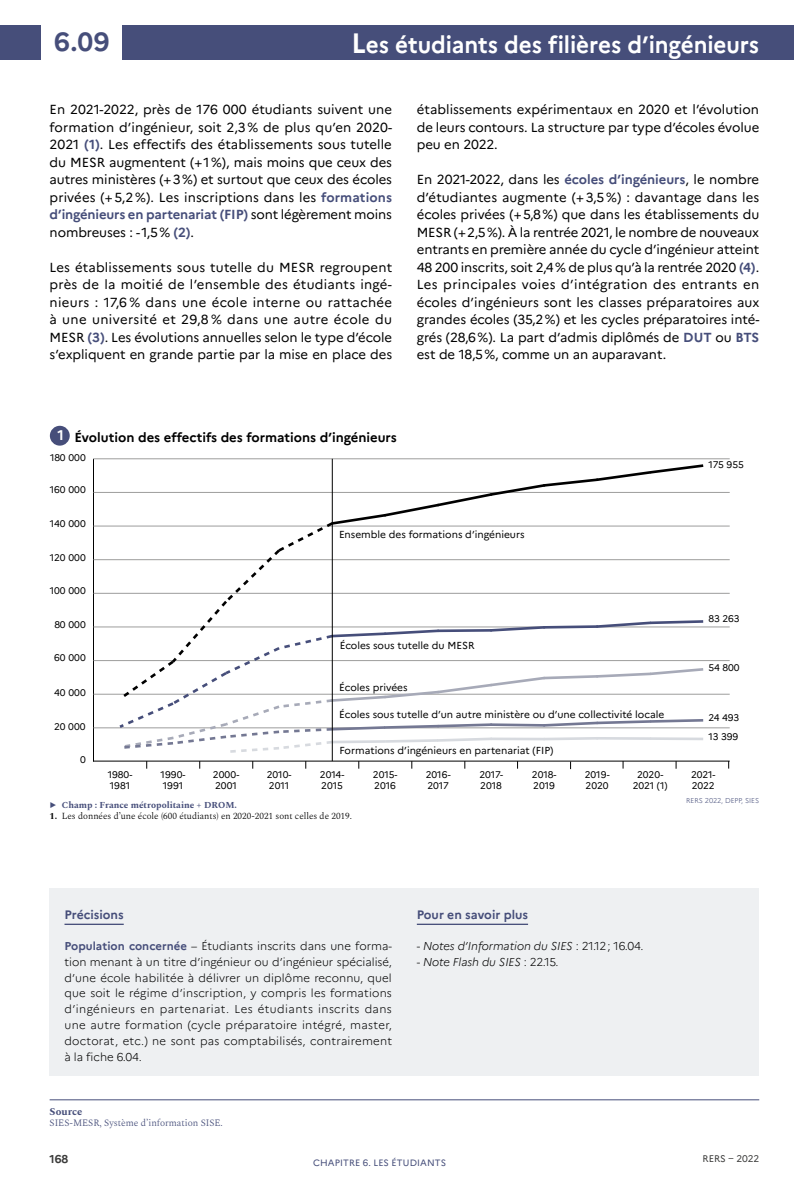
<style>
.page{position:relative;width:794px;height:1191px;background:#fff}
.page>*{position:absolute;margin:0;border:0;box-sizing:border-box;transform-origin:0 0}
.t1{font:700 26.25px "Marianne";color:#464e7a}
.t2{font:700 23.62px "Marianne";letter-spacing:-.005em;color:#fff;scale:.95 1}
.t3{font:13.12px/17.5px "Marianne";letter-spacing:-.005em;color:#000;text-align:justify}
.t4{font:700 13.12px "Marianne";color:#000}
.t5{font:700 12.25px "Marianne";color:#464e7a}
.t6{font:300 11.38px/15.8px "Marianne";letter-spacing:.02em;color:#000;text-align:justify}
.t7{font:italic 300 11.38px "Marianne";letter-spacing:-.005em;color:#000}
.t8{font:700 11.38px "Marianne";color:#3c3c3b}
.t9{font:700 10.5px "Spectral";color:#464e7a}
.t10{font:10.15px "Marianne";color:#000}
.t11{font:9.62px/11.5px "Marianne";color:#000}
.t12{font:300 9.62px "Spectral";color:#464e7a}
.t13{font:9.62px "Marianne";letter-spacing:-.005em;color:#3c3c3b}
.t14{font:300 9.1px "Spectral";color:#000}
.t15{font:700 9.1px "Spectral";color:#464e7a}
.t16{font:9.1px "Marianne";letter-spacing:.01em;color:#464e7a}
.t17{font:300 7px "Marianne";color:#464e7a}
.s1{font-size:28px}
.s2{font-weight:700;color:#464e7a}
.s3{font-size:14px;color:#fff}
.s4{font-weight:700}
.s5{font-style:normal}
</style>
<div class="page">
<div style="left:0;top:25px;width:794px;height:35px;background:#464e7a"></div>
<div style="left:42px;top:19px;width:80px;height:44px;background:#fff"></div>
<hr style="left:50px;top:1099px;width:709px;height:1px;background:#464e7a">
<div style="left:50px;top:888px;width:709px;height:187px;background:#eef0f2"></div>
<hr style="left:64px;top:923px;width:60px;height:2px;background:#464e7a">
<hr style="left:417px;top:923px;width:111px;height:2px;background:#464e7a">
<div style="left:50px;top:426px;width:20px;height:19px;background:#464e7a;border-radius:50%"></div>
<hr style="left:93px;top:459px;width:1px;height:302px;background:#000">
<hr style="left:93px;top:727px;width:636px;height:1px;background:#9d9d9c">
<hr style="left:93px;top:694px;width:636px;height:1px;background:#9d9d9c">
<hr style="left:93px;top:660px;width:636px;height:1px;background:#9d9d9c">
<hr style="left:93px;top:626px;width:636px;height:1px;background:#9d9d9c">
<hr style="left:93px;top:593px;width:636px;height:1px;background:#9d9d9c">
<hr style="left:93px;top:559px;width:636px;height:1px;background:#9d9d9c">
<hr style="left:93px;top:526px;width:636px;height:1px;background:#9d9d9c">
<hr style="left:93px;top:492px;width:636px;height:1px;background:#9d9d9c">
<hr style="left:93px;top:458px;width:636px;height:1px;background:#9d9d9c">
<svg style="left:116px;top:462px;width:590px;height:292px"></svg>
<hr style="left:93px;top:760px;width:636px;height:1px;background:#000">
<hr style="left:332px;top:459px;width:1px;height:302px;background:#000">
<h1 class="t1" style="left:54px;top:26px;width:57px">6.09</h1>
<h2 class="t2" style="left:351px;top:30px;width:431px"><span class="s1">L</span>es étudiants des filières d’ingénieurs</h2>
<p class="t3" style="left:50px;top:101px;width:344px">En 2021-2022, près de 176 000 étudiants suivent une formation d’ingénieur, soit 2,3 % de plus qu’en 2020- 2021 <span class="s2">(1)</span>. Les effectifs des établissements sous tutelle du MESR augmentent (+1%), mais moins que ceux des autres ministères (+3%) et surtout que ceux des écoles privées (+5,2 %). Les inscriptions dans les <span class="s2">formations d’ingénieurs en partenariat (FIP)</span> sont légèrement moins nombreuses : -1,5% <span class="s2">(2)</span>.</p>
<p class="t3" style="left:50px;top:258px;width:344px">Les établissements sous tutelle du MESR regroupent près de la moitié de l’ensemble des étudiants ingé&shy;nieurs : 17,6 % dans une école interne ou rattachée à une université et 29,8 % dans une autre école du MESR <span class="s2">(3)</span>. Les évolutions annuelles selon le type d’école s’expliquent en grande partie par la mise en place des</p>
<p class="t3" style="left:417px;top:101px;width:344px">établissements expérimentaux en 2020 et l’évolution de leurs contours. La structure par type d’écoles évolue peu en 2022.</p>
<p class="t3" style="left:417px;top:171px;width:344px">En 2021-2022, dans les <span class="s2">écoles d’ingénieurs</span>, le nombre d’étudiantes augmente (+3,5 %) : davantage dans les écoles privées (+5,8%) que dans les établissements du MESR (+2,5%). À la rentrée 2021, le nombre de nouveaux entrants en première année du cycle d’ingénieur atteint 48 200 inscrits, soit 2,4% de plus qu’à la rentrée 2020 <span class="s2">(4)</span>.<br>Les principales voies d’intégration des entrants en écoles d’ingénieurs sont les classes préparatoires aux grandes écoles (35,2%) et les cycles préparatoires inté&shy;grés (28,6%). La part d’admis diplômés de <span class="s2">DUT</span> ou <span class="s2">BTS </span>est de 18,5%, comme un an auparavant.</p>
<p class="t4" style="left:57px;top:429px;width:341px"><span class="s3">1</span> Évolution des effectifs des formations d’ingénieurs</p>
<p class="t11" style="left:50px;top:452px;width:37px">180 000</p>
<p class="t11" style="left:50px;top:484px;width:37px">160 000</p>
<p class="t11" style="left:50px;top:518px;width:37px">140 000</p>
<p class="t11" style="left:708px;top:459px;width:37px">175 955</p>
<p class="t11" style="left:50px;top:551px;width:37px">120 000</p>
<p class="t11" style="left:50px;top:585px;width:38px">100 000</p>
<p class="t11" style="left:54px;top:618px;width:33px">80 000</p>
<p class="t11" style="left:54px;top:652px;width:33px">60 000</p>
<p class="t11" style="left:54px;top:686px;width:33px">40 000</p>
<p class="t11" style="left:54px;top:721px;width:33px">20 000</p>
<p class="t11" style="left:80px;top:753px;width:7px">0</p>
<p class="t11" style="left:108px;top:768px;width:26px">1980-<br>1981</p>
<p class="t11" style="left:161px;top:768px;width:26px">1990-<br>1991</p>
<p class="t11" style="left:213px;top:768px;width:28px">2000-<br>2001</p>
<p class="t11" style="left:267px;top:768px;width:26px">2010-<br>2011</p>
<p class="t10" style="left:339px;top:528px;width:187px">Ensemble des formations d’ingénieurs</p>
<p class="t10" style="left:340px;top:639px;width:136px">Écoles sous tutelle du MESR</p>
<p class="t10" style="left:339px;top:681px;width:70px">Écoles privées</p>
<p class="t10" style="left:339px;top:708px;width:327px">Écoles sous tutelle d’un autre ministère ou d’une collectivité locale</p>
<p class="t10" style="left:339px;top:744px;width:215px">Formations d’ingénieurs en partenariat (FIP)</p>
<p class="t11" style="left:320px;top:768px;width:26px">2014-<br>2015</p>
<p class="t11" style="left:373px;top:768px;width:26px">2015-<br>2016</p>
<p class="t11" style="left:426px;top:768px;width:26px">2016-<br>2017</p>
<p class="t11" style="left:479px;top:768px;width:25px">2017-<br>2018</p>
<p class="t11" style="left:532px;top:768px;width:26px">2018-<br>2019</p>
<p class="t11" style="left:585px;top:768px;width:26px">2019-<br>2020</p>
<p class="t11" style="left:633px;top:768px;width:36px;text-align:center">2020-<br>2021 (1)</p>
<p class="t15" style="left:50px;top:798px;width:189px">▶ Champ : France métropolitaine + DROM.</p>
<p class="t14" style="left:50px;top:809px;width:304px"><span class="s4">1.</span> Les données d’une école (600 étudiants) en 2020-2021 sont celles de 2019.</p>
<p class="t11" style="left:708px;top:613px;width:33px">83 263</p>
<p class="t11" style="left:708px;top:661px;width:33px">54 800</p>
<p class="t11" style="left:708px;top:708px;width:32px;line-height:18.4px">24 493<br>13 399</p>
<p class="t11" style="left:691px;top:768px;width:26px">2021-<br>2022</p>
<p class="t17" style="left:686px;top:796px;width:74px">RERS 2022, DEPP, SIES</p>
<p class="t5" style="left:64px;top:907px;width:61px">Précisions</p>
<p class="t6" style="left:64px;top:938px;width:329px"><span class="s2">Population concernée</span> – Étudiants inscrits dans une forma&shy;tion menant à un titre d’ingénieur ou d’ingénieur spécialisé, d’une école habilitée à délivrer un diplôme reconnu, quel que soit le régime d’inscription, y compris les formations d’ingénieurs en partenariat. Les étudiants inscrits dans une autre formation (cycle préparatoire intégré, master, doctorat, etc.) ne sont pas comptabilisés, contrairement à la fiche 6.04.</p>
<p class="t9" style="left:50px;top:1103px;width:34px">Source</p>
<p class="t12" style="left:50px;top:1116px;width:175px">SIES-MESR, Système d’information SISE.</p>
<p class="t5" style="left:417px;top:907px;width:113px">Pour en savoir plus</p>
<p class="t7" style="left:417px;top:939px;width:228px"><span class="s5">-</span> Notes d’Information du SIES <span class="s5">: 21.12; 16.04.</span></p>
<p class="t7" style="left:417px;top:955px;width:143px"><span class="s5">-</span> Note Flash du SIES <span class="s5">: 22.15.</span></p>
<p class="t8" style="left:50px;top:1152px;width:20px">168</p>
<p class="t16" style="left:313px;top:1157px;width:86px">CHAPITRE 6. Les étudiants</p>
<p class="t13" style="left:702px;top:1153px;width:58px">RERS – 2022</p>
</div>
